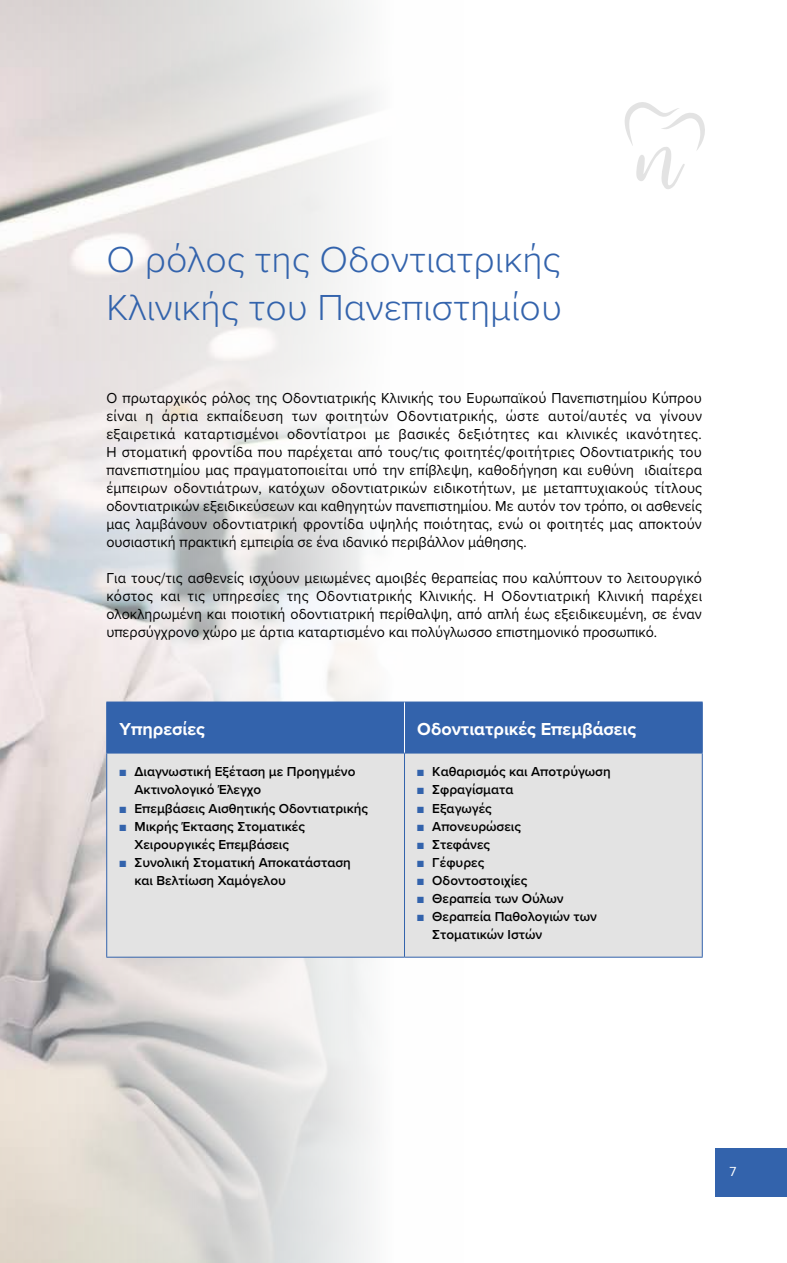
<style>
.page{position:relative;width:787px;height:1263px;background:#fff}
.page>*{position:absolute;margin:0;border:0;box-sizing:border-box;transform-origin:0 0}
.t1{font:300 37.5px/48px "Proxima Nova";color:#3363ac}
.t2{font:700 18px "Proxima Nova";color:#fff}
.t3{font:15px/18px "Proxima Nova";color:#000;text-align:justify;scale:.95 1}
.t4{font:600 13.5px/18px "Proxima Nova";color:#000}
.t5{font:13.5px "Proxima Nova A";color:#fff}
.s1{color:#3363ac}
</style>
<div class="page">
<img style="left:0;top:0;width:463px;height:1263px">
<div style="left:716px;top:1148px;width:71px;height:48px;background:#3363ac"></div>
<svg style="left:625px;top:102px;width:80px;height:87px"></svg>
<div style="left:107px;top:703px;width:595px;height:50px;background:#3363ac"></div>
<div style="left:107px;top:754px;width:595px;height:203px;background:#e3e3e3"></div>
<hr style="left:106px;top:702px;width:298px;height:1px;background:#3363ac">
<hr style="left:106px;top:702px;width:1px;height:51px;background:#3363ac">
<hr style="left:404px;top:702px;width:298px;height:1px;background:#3363ac">
<hr style="left:702px;top:702px;width:1px;height:51px;background:#3363ac">
<hr style="left:106px;top:753px;width:298px;height:1px;background:#3363ac">
<hr style="left:106px;top:753px;width:1px;height:204px;background:#3363ac">
<hr style="left:404px;top:753px;width:298px;height:1px;background:#3363ac">
<hr style="left:404px;top:753px;width:1px;height:204px;background:#3363ac">
<hr style="left:702px;top:753px;width:1px;height:204px;background:#3363ac">
<hr style="left:106px;top:957px;width:298px;height:1px;background:#3363ac">
<hr style="left:404px;top:957px;width:298px;height:1px;background:#3363ac">
<hr style="left:404px;top:702px;width:1px;height:51px;background:#fff">
<h1 class="t1" style="left:106px;top:233px;width:457px">Ο ρόλος της Οδοντιατρικής<br>Κλινικής του Πανεπιστημίου</h1>
<p class="t3" style="left:106px;top:388px;width:628px">Ο πρωταρχικός ρόλος της Οδοντιατρικής Κλινικής του Ευρωπαϊκού Πανεπιστημίου Κύπρου είναι η άρτια εκπαίδευση των φοιτητών Οδοντιατρικής, ώστε αυτοί/αυτές να γίνουν εξαιρετικά καταρτισμένοι οδοντίατροι με βασικές δεξιότητες και κλινικές ικανότητες.<br>Η στοματική φροντίδα που παρέχεται από τους/τις φοιτητές/φοιτήτριες Οδοντιατρικής του πανεπιστημίου μας πραγματοποιείται υπό την επίβλεψη, καθοδήγηση και ευθύνη ιδιαίτερα έμπειρων οδοντιάτρων, κατόχων οδοντιατρικών ειδικοτήτων, με μεταπτυχιακούς τίτλους οδοντιατρικών εξειδικεύσεων και καθηγητών πανεπιστημίου. Με αυτόν τον τρόπο, οι ασθενείς μας λαμβάνουν οδοντιατρική φροντίδα υψηλής ποιότητας, ενώ οι φοιτητές μας αποκτούν ουσιαστική πρακτική εμπειρία σε ένα ιδανικό περιβάλλον μάθησης.</p>
<p class="t3" style="left:106px;top:568px;width:628px">Για τους/τις ασθενείς ισχύουν μειωμένες αμοιβές θεραπείας που καλύπτουν το λειτουργικό κόστος και τις υπηρεσίες της Οδοντιατρικής Κλινικής. Η Οδοντιατρική Κλινική παρέχει ολοκληρωμένη και ποιοτική οδοντιατρική περίθαλψη, από απλή έως εξειδικευμένη, σε έναν υπερσύγχρονο χώρο με άρτια καταρτισμένο και πολύγλωσσο επιστημονικό προσωπικό.</p>
<p class="t2" style="left:119px;top:715px;width:87px">Υπηρεσίες</p>
<p class="t2" style="left:417px;top:715px;width:220px">Οδοντιατρικές Επεμβάσεις</p>
<p class="t4" style="left:134px;top:763px;width:222px;text-indent:-15px"><span class="s1">■</span> Διαγνωστική Εξέταση με Προηγμένο<br>Ακτινολογικό Έλεγχο</p>
<p class="t4" style="left:119px;top:799px;width:250px"><span class="s1">■</span> Επεμβάσεις Αισθητικής Οδοντιατρικής</p>
<p class="t4" style="left:119px;top:817px;width:187px;text-align:center"><span class="s1">■</span> Μικρής Έκτασης Στοματικές<br>Χειρουργικές Επεμβάσεις</p>
<p class="t4" style="left:134px;top:853px;width:218px;text-indent:-15px"><span class="s1">■</span> Συνολική Στοματική Αποκατάσταση και Βελτίωση Χαμόγελου</p>
<p class="t4" style="left:417px;top:763px;width:195px"><span class="s1">■</span> Καθαρισμός και Αποτρύγωση</p>
<p class="t4" style="left:417px;top:781px;width:98px"><span class="s1">■</span> Σφραγίσματα</p>
<p class="t4" style="left:417px;top:799px;width:76px"><span class="s1">■</span> Εξαγωγές</p>
<p class="t4" style="left:417px;top:817px;width:105px"><span class="s1">■</span> Απονευρώσεις</p>
<p class="t4" style="left:417px;top:835px;width:74px"><span class="s1">■</span> Στεφάνες</p>
<p class="t4" style="left:417px;top:853px;width:68px"><span class="s1">■</span> Γέφυρες</p>
<p class="t4" style="left:417px;top:871px;width:112px"><span class="s1">■</span> Οδοντοστοιχίες</p>
<p class="t4" style="left:417px;top:889px;width:148px"><span class="s1">■</span> Θεραπεία των Ούλων</p>
<p class="t4" style="left:432px;top:907px;width:166px;text-indent:-15px"><span class="s1">■</span> Θεραπεία Παθολογιών των<br>Στοματικών Ιστών</p>
<p class="t5" style="left:729px;top:1161px;width:8px">7</p>
</div>
